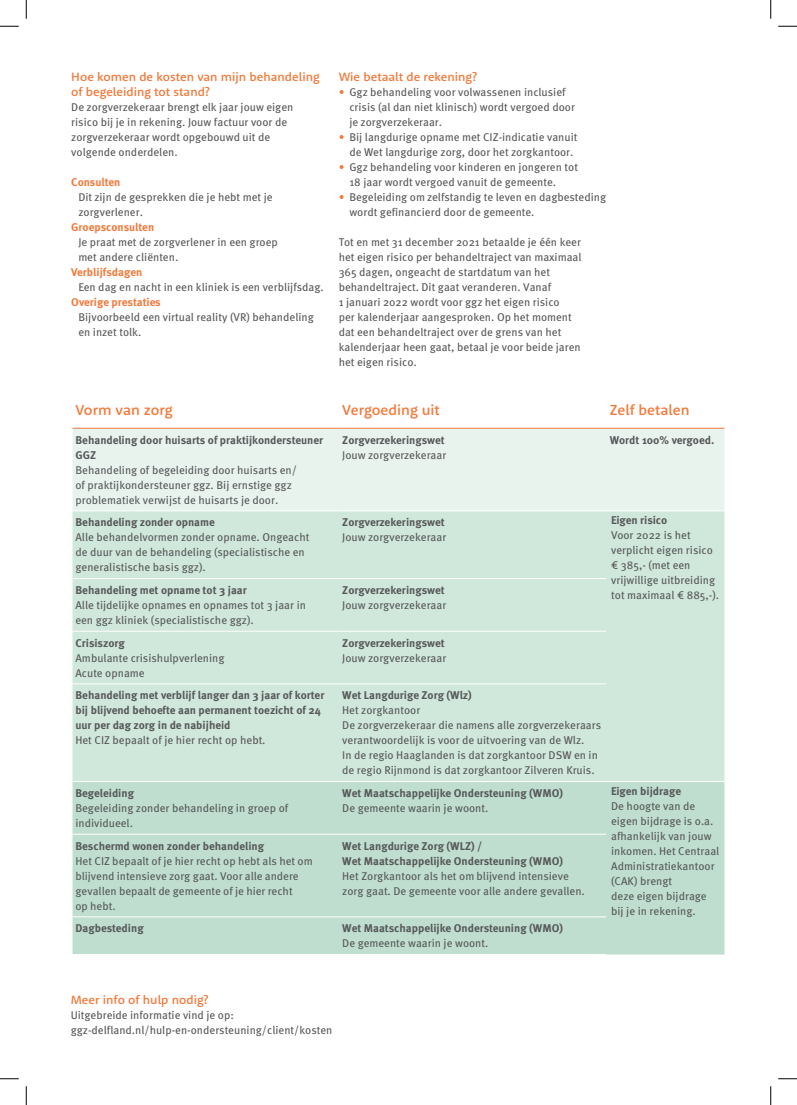
<style>
.page{position:relative;width:797px;height:1105px;background:#fff}
.page>*{position:absolute;margin:0;border:0;box-sizing:border-box;transform-origin:0 0}
.t1{font:500 15px "Rooney Sans";color:#f3793b}
.t2{font:500 12.5px/15px "Rooney Sans";color:#f3793b}
.t3{font:11.25px/15px "FF Meta Pro";color:#57585a}
.t4{font:700 11.25px/15px "FF Meta Pro";color:#57585a}
.t5{font:700 11.25px "FF Meta Pro";color:#f3793b}
.s1{color:#f3793b}
</style>
<div class="page">
<div style="left:72px;top:429px;width:652px;height:82px;background:#e9f3ee"></div>
<div style="left:72px;top:512px;width:652px;height:269px;background:#d0e7db"></div>
<div style="left:72px;top:782px;width:652px;height:172px;background:#bfdecf"></div>
<hr style="left:72px;top:578px;width:267px;height:1px;background:#fff">
<hr style="left:339px;top:578px;width:267px;height:1px;background:#fff">
<hr style="left:72px;top:631px;width:267px;height:1px;background:#fff">
<hr style="left:339px;top:631px;width:267px;height:1px;background:#fff">
<hr style="left:72px;top:684px;width:267px;height:1px;background:#fff">
<hr style="left:339px;top:684px;width:267px;height:1px;background:#fff">
<hr style="left:72px;top:834px;width:267px;height:1px;background:#fff">
<hr style="left:339px;top:834px;width:267px;height:1px;background:#fff">
<hr style="left:72px;top:917px;width:267px;height:1px;background:#fff">
<hr style="left:339px;top:917px;width:267px;height:1px;background:#fff">
<hr style="left:72px;top:428px;width:267px;height:1px;background:#f3793b">
<hr style="left:339px;top:428px;width:267px;height:1px;background:#f3793b">
<hr style="left:606px;top:428px;width:118px;height:1px;background:#f3793b">
<svg style="left:0;top:25px;width:19px;height:2px"></svg>
<svg style="left:778px;top:25px;width:19px;height:2px"></svg>
<svg style="left:0;top:1078px;width:19px;height:1px"></svg>
<svg style="left:778px;top:1078px;width:19px;height:1px"></svg>
<svg style="left:25px;top:0;width:2px;height:19px"></svg>
<svg style="left:25px;top:1086px;width:2px;height:19px"></svg>
<svg style="left:770px;top:0;width:1px;height:19px"></svg>
<svg style="left:770px;top:1086px;width:1px;height:19px"></svg>
<p class="t2" style="left:71px;top:68px;width:250px">Hoe komen de kosten van mijn behandeling of begeleiding tot stand?</p>
<p class="t3" style="left:71px;top:98px;width:224px">De zorgverzekeraar brengt elk jaar jouw eigen risico bij je in rekening. Jouw factuur voor de zorgverzekeraar wordt opgebouwd uit de volgende onderdelen.</p>
<p class="t5" style="left:71px;top:173px;width:51px">Consulten</p>
<p class="t3" style="left:78px;top:188px;width:196px">Dit zijn de gesprekken die je hebt met je zorgverlener.</p>
<p class="t5" style="left:71px;top:218px;width:84px">Groepsconsulten</p>
<p class="t3" style="left:78px;top:233px;width:201px">Je praat met de zorgverlener in een groep met andere cliënten.</p>
<p class="t5" style="left:71px;top:263px;width:73px">Verblijfsdagen</p>
<p class="t3" style="left:78px;top:278px;width:247px">Een dag en nacht in een kliniek is een verblijfsdag.</p>
<p class="t5" style="left:71px;top:293px;width:91px">Overige prestaties</p>
<p class="t3" style="left:78px;top:308px;width:237px">Bijvoorbeeld een virtual reality (VR) behandeling en inzet tolk.</p>
<p class="t2" style="left:339px;top:68px;width:140px">Wie betaalt de rekening?</p>
<p class="t3" style="left:349px;top:83px;width:227px;text-indent:-11px"><span class="s1">•</span> Ggz behandeling voor volwassenen inclusief crisis (al dan niet klinisch) wordt vergoed door je zorgverzekeraar.</p>
<p class="t3" style="left:339px;top:128px;width:240px;text-align:center"><span class="s1">•</span> Bij langdurige opname met CIZ-indicatie vanuit de Wet langdurige zorg, door het zorgkantoor.</p>
<p class="t3" style="left:349px;top:158px;width:230px;text-indent:-11px"><span class="s1">•</span> Ggz behandeling voor kinderen en jongeren tot<br>18 jaar wordt vergoed vanuit de gemeente.</p>
<p class="t3" style="left:349px;top:188px;width:258px;text-indent:-11px"><span class="s1">•</span> Begeleiding om zelfstandig te leven en dagbesteding wordt gefinancierd door de gemeente.</p>
<p class="t3" style="left:339px;top:233px;width:244px">Tot en met 31 december 2021 betaalde je één keer het eigen risico per behandeltraject van maximaal 365 dagen, ongeacht de startdatum van het behandeltraject. Dit gaat veranderen. Vanaf<br>1 januari 2022 wordt voor ggz het eigen risico<br>per kalenderjaar aangesproken. Op het moment dat een behandeltraject over de grens van het kalenderjaar heen gaat, betaal je voor beide jaren het eigen risico.</p>
<h1 class="t1" style="left:75px;top:400px;width:99px">Vorm van zorg</h1>
<h1 class="t1" style="left:342px;top:400px;width:99px">Vergoeding uit</h1>
<h1 class="t1" style="left:609px;top:400px;width:81px">Zelf betalen</h1>
<p class="t4" style="left:75px;top:432px;width:249px">Behandeling door huisarts of praktijkondersteuner<br>GGZ</p>
<p class="t3" style="left:75px;top:462px;width:223px">Behandeling of begeleiding door huisarts en/ of praktijkondersteuner ggz. Bij ernstige ggz problematiek verwijst de huisarts je door.</p>
<p class="t4" style="left:342px;top:432px;width:104px">Zorgverzekeringswet</p>
<p class="t3" style="left:342px;top:447px;width:106px">Jouw zorgverzekeraar</p>
<p class="t4" style="left:609px;top:432px;width:106px">Wordt 100% vergoed.</p>
<p class="t4" style="left:75px;top:514px;width:141px">Behandeling zonder opname</p>
<p class="t3" style="left:75px;top:529px;width:235px">Alle behandelvormen zonder opname. Ongeacht de duur van de behandeling (specialistische en generalistische basis ggz).</p>
<p class="t4" style="left:75px;top:582px;width:173px">Behandeling met opname tot 3 jaar</p>
<p class="t3" style="left:75px;top:597px;width:232px">Alle tijdelijke opnames en opnames tot 3 jaar in een ggz kliniek (specialistische ggz).</p>
<p class="t4" style="left:75px;top:635px;width:51px">Crisiszorg</p>
<p class="t3" style="left:75px;top:650px;width:151px">Ambulante crisishulpverlening<br>Acute opname</p>
<p class="t4" style="left:75px;top:687px;width:250px">Behandeling met verblijf langer dan 3 jaar of korter bij blijvend behoefte aan permanent toezicht of 24 uur per dag zorg in de nabijheid</p>
<p class="t3" style="left:75px;top:732px;width:191px">Het CIZ bepaalt of je hier recht op hebt.</p>
<p class="t4" style="left:75px;top:785px;width:60px">Begeleiding</p>
<p class="t3" style="left:75px;top:800px;width:214px">Begeleiding zonder behandeling in groep of individueel.</p>
<p class="t4" style="left:75px;top:837px;width:190px">Beschermd wonen zonder behandeling</p>
<p class="t3" style="left:75px;top:852px;width:239px">Het CIZ bepaalt of je hier recht op hebt als het om blijvend intensieve zorg gaat. Voor alle andere gevallen bepaalt de gemeente of je hier recht<br>op hebt.</p>
<p class="t4" style="left:342px;top:514px;width:104px">Zorgverzekeringswet</p>
<p class="t3" style="left:342px;top:529px;width:106px">Jouw zorgverzekeraar</p>
<p class="t4" style="left:342px;top:582px;width:104px">Zorgverzekeringswet</p>
<p class="t3" style="left:342px;top:597px;width:106px">Jouw zorgverzekeraar</p>
<p class="t4" style="left:342px;top:635px;width:104px">Zorgverzekeringswet</p>
<p class="t3" style="left:342px;top:650px;width:106px">Jouw zorgverzekeraar</p>
<p class="t4" style="left:342px;top:687px;width:131px">Wet Langdurige Zorg (Wlz)</p>
<p class="t3" style="left:342px;top:702px;width:260px">Het zorgkantoor<br>De zorgverzekeraar die namens alle zorgverzekeraars verantwoordelijk is voor de uitvoering van de Wlz.<br>In de regio Haaglanden is dat zorgkantoor DSW en in de regio Rijnmond is dat zorgkantoor Zilveren Kruis.</p>
<p class="t4" style="left:342px;top:785px;width:222px">Wet Maatschappelijke Ondersteuning (WMO)</p>
<p class="t3" style="left:342px;top:800px;width:147px">De gemeente waarin je woont.</p>
<p class="t4" style="left:342px;top:837px;width:222px">Wet Langdurige Zorg (WLZ) /<br>Wet Maatschappelijke Ondersteuning (WMO)</p>
<p class="t3" style="left:342px;top:867px;width:244px">Het Zorgkantoor als het om blijvend intensieve zorg gaat. De gemeente voor alle andere gevallen.</p>
<p class="t4" style="left:75px;top:920px;width:70px">Dagbesteding</p>
<p class="t4" style="left:342px;top:920px;width:222px">Wet Maatschappelijke Ondersteuning (WMO)</p>
<p class="t3" style="left:342px;top:935px;width:147px">De gemeente waarin je woont.</p>
<p class="t4" style="left:611px;top:512px;width:58px">Eigen risico</p>
<p class="t3" style="left:611px;top:527px;width:109px">Voor 2022 is het verplicht eigen risico € 385,- (met een vrijwillige uitbreiding tot maximaal € 885,-).</p>
<p class="t4" style="left:611px;top:782px;width:71px">Eigen bijdrage</p>
<p class="t3" style="left:611px;top:797px;width:110px">De hoogte van de eigen bijdrage is o.a. afhankelijk van jouw inkomen. Het Centraal<br>Administratiekantoor (CAK) brengt<br>deze eigen bijdrage bij je in rekening.</p>
<p class="t2" style="left:71px;top:991px;width:139px">Meer info of hulp nodig?</p>
<p class="t3" style="left:71px;top:1006px;width:263px">Uitgebreide informatie vind je op: ggz-delfland.nl/hulp-en-ondersteuning/client/kosten</p>
</div>
